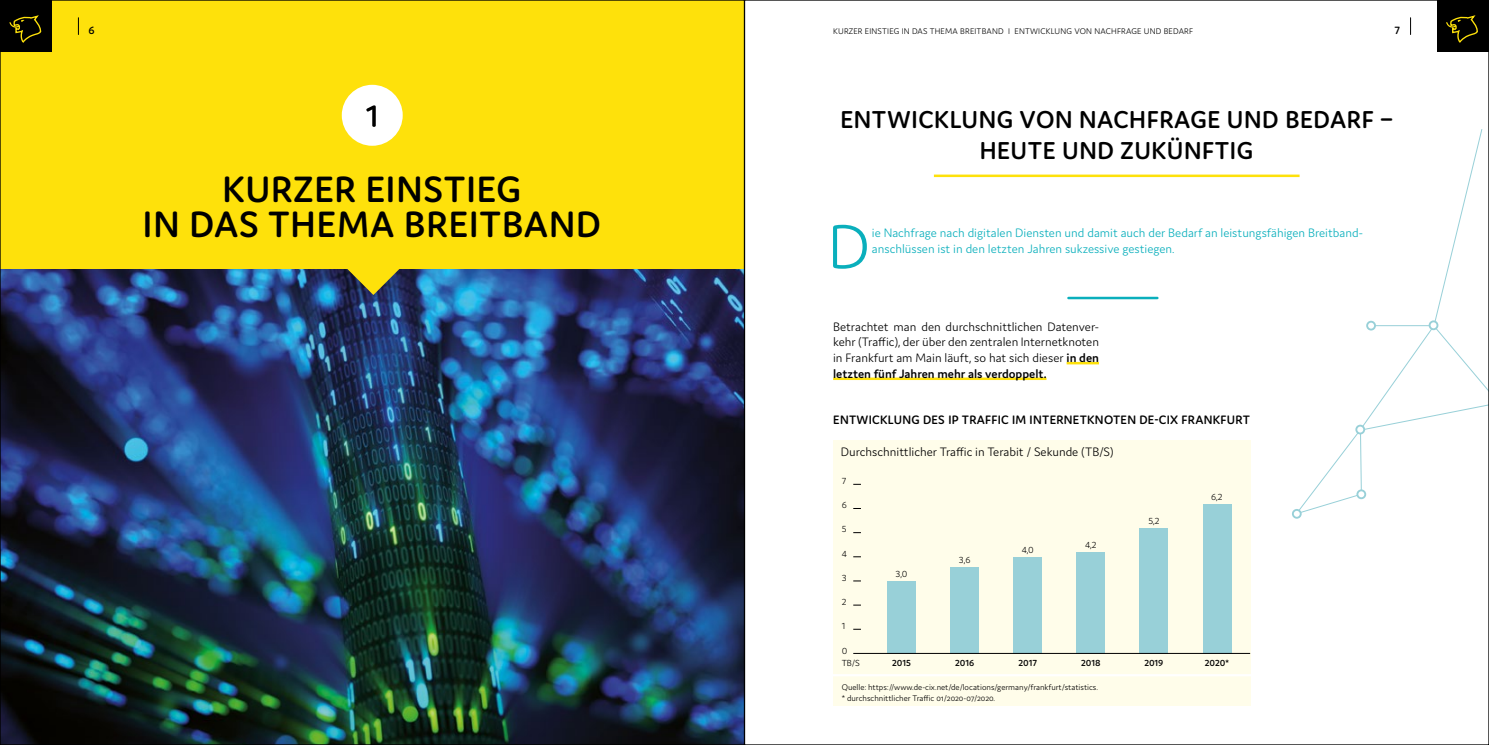
<style>
.page{position:relative;width:1489px;height:745px;background:#fff}
.page>*{position:absolute;margin:0;border:0;box-sizing:border-box;transform-origin:0 0}
.t1{font:300 66.12px "Domus";color:#0aafbc}
.t2{font:600 39px/34.6px "Domus";letter-spacing:.025em;color:#000;text-align:center}
.t3{font:600 26px/31.2px "Domus";letter-spacing:.025em;color:#000;text-align:center}
.t4{font:300 13px/15.6px "Domus";color:#000;text-align:justify}
.t5{font:300 13px "Domus";color:#0aafbc}
.t6{font:600 13px "Domus";letter-spacing:.025em;color:#000}
.t7{font:600 11.25px "Domus";color:#000}
.t8{font:300 9.38px/11.9px "Domus";color:#000}
.t9{font:600 9.38px "Domus";letter-spacing:-.005em;color:#000}
.t10{font:300 8.75px/10.5px "Domus";color:#000}
.t11{font:300 8.75px "Domus";letter-spacing:.025em;color:#000}
.s1{font-weight:600}
</style>
<div class="page">
<div style="left:833px;top:440px;width:416px;height:265px;background:#fffdea"></div>
<img style="left:2px;top:268px;width:740px;height:474px">
<div style="left:0;top:0;width:744px;height:268px;background:#fee10b"></div>
<svg style="left:347px;top:268px;width:53px;height:27px"></svg>
<div style="left:342px;top:85px;width:61px;height:61px;background:#fff;border-radius:50%"></div>
<svg style="left:366px;top:105px;width:10px;height:22px"></svg>
<hr style="left:933px;top:174px;width:366px;height:3px;background:#fee10b">
<hr style="left:1066px;top:361px;width:32px;height:3px;background:#fee10b">
<hr style="left:833px;top:377px;width:213px;height:3px;background:#fee10b">
<hr style="left:1068px;top:296px;width:89px;height:3px;background:#0aafbc">
<div style="left:1202px;top:503px;width:29px;height:150px;background:#98d0d8"></div>
<div style="left:1139px;top:527px;width:29px;height:126px;background:#98d0d8"></div>
<div style="left:1076px;top:551px;width:28px;height:102px;background:#98d0d8"></div>
<div style="left:1013px;top:556px;width:28px;height:97px;background:#98d0d8"></div>
<div style="left:950px;top:566px;width:28px;height:87px;background:#98d0d8"></div>
<div style="left:887px;top:580px;width:28px;height:73px;background:#98d0d8"></div>
<hr style="left:853px;top:652px;width:396px;height:1px;background:#000">
<hr style="left:830px;top:673px;width:576px;height:3px;background:#fff">
<svg style="left:1294px;top:129px;width:189px;height:385px"></svg>
<svg style="left:1369px;top:325px;width:117px;height:189px"></svg>
<svg style="left:1366px;top:321px;width:8px;height:8px"></svg>
<div style="left:1365px;top:320px;width:10px;height:10px;border:2px solid #98d0d8;border-radius:50%"></div>
<div style="left:1429px;top:321px;width:8px;height:8px;background:#fff;border-radius:50%"></div>
<div style="left:1428px;top:320px;width:10px;height:10px;border:2px solid #98d0d8;border-radius:50%"></div>
<div style="left:1356px;top:425px;width:7px;height:8px;background:#fff;border-radius:50%"></div>
<div style="left:1355px;top:424px;width:9px;height:10px;border:2px solid #98d0d8;border-radius:50%"></div>
<div style="left:1357px;top:490px;width:8px;height:8px;background:#fff;border-radius:50%"></div>
<div style="left:1356px;top:489px;width:9px;height:10px;border:2px solid #98d0d8;border-radius:50%"></div>
<svg style="left:1292px;top:509px;width:8px;height:8px"></svg>
<div style="left:1291px;top:508px;width:10px;height:10px;border:2px solid #98d0d8;border-radius:50%"></div>
<div style="left:1436px;top:0;width:52px;height:52px;background:#000"></div>
<svg style="left:1446px;top:15px;width:32px;height:28px"></svg>
<svg style="left:78px;top:18px;width:1px;height:16px"></svg>
<div style="left:0;top:0;width:52px;height:52px;background:#000"></div>
<svg style="left:9px;top:15px;width:33px;height:28px"></svg>
<p class="t7" style="left:89px;top:24px;width:8px">6</p>
<p class="t7" style="left:1394px;top:24px;width:7px">7</p>
<p class="t11" style="left:833px;top:27px;width:361px">KURZER EINSTIEG IN DAS THEMA BREITBAND I ENTWICKLUNG VON NACHFRAGE UND BEDARF</p>
<h2 class="t2" style="left:143px;top:171px;width:459px">KURZER EINSTIEG<br>IN DAS THEMA BREITBAND</h2>
<h3 class="t3" style="left:840px;top:103px;width:554px">ENTWICKLUNG VON NACHFRAGE UND BEDARF –<br>HEUTE UND ZUKÜNFTIG</h3>
<h1 class="t1" style="left:827px;top:210px;width:44px">D</h1>
<p class="t5" style="left:871px;top:225px;width:492px">ie Nachfrage nach digitalen Diensten und damit auch der Bedarf an leistungsfähigen Breitband-</p>
<p class="t5" style="left:871px;top:241px;width:304px">anschlüssen ist in den letzten Jahren sukzessive gestiegen.</p>
<p class="t4" style="left:833px;top:318px;width:267px">Betrachtet man den durchschnittlichen Datenver&shy;kehr (Traffic), der über den zentralen Internetknoten in Frankfurt am Main läuft, so hat sich dieser <span class="s1">in den letzten fünf Jahren mehr als verdoppelt.</span></p>
<p class="t6" style="left:833px;top:413px;width:418px">ENTWICKLUNG DES IP TRAFFIC IM INTERNETKNOTEN DE-CIX FRANKFURT</p>
<p class="t4" style="left:840px;top:443px;width:274px">Durchschnittlicher Traffic in Terabit / Sekunde (TB/S)</p>
<p class="t8" style="left:841px;top:474px;width:6px">7</p>
<p class="t8" style="left:841px;top:499px;width:7px">6</p>
<p class="t8" style="left:841px;top:523px;width:6px">5</p>
<p class="t8" style="left:841px;top:547px;width:7px">4</p>
<p class="t8" style="left:841px;top:571px;width:6px">3</p>
<p class="t8" style="left:841px;top:595px;width:6px">2</p>
<p class="t8" style="left:841px;top:620px;width:5px">1</p>
<p class="t8" style="left:841px;top:644px;width:19px">0<br>TB/S</p>
<p class="t9" style="left:892px;top:657px;width:20px">2015</p>
<p class="t9" style="left:955px;top:657px;width:21px">2016</p>
<p class="t9" style="left:1018px;top:657px;width:20px">2017</p>
<p class="t9" style="left:1081px;top:657px;width:21px">2018</p>
<p class="t9" style="left:1144px;top:657px;width:21px">2019</p>
<p class="t9" style="left:1204px;top:657px;width:26px">2020*</p>
<p class="t8" style="left:1211px;top:490px;width:13px">6,2</p>
<p class="t8" style="left:1148px;top:514px;width:13px">5,2</p>
<p class="t8" style="left:1085px;top:539px;width:13px">4,2</p>
<p class="t8" style="left:1021px;top:544px;width:14px">4,0</p>
<p class="t8" style="left:958px;top:553px;width:13px">3,6</p>
<p class="t8" style="left:895px;top:568px;width:13px">3,0</p>
<p class="t10" style="left:841px;top:681px;width:258px">Quelle: https://www.de-cix.net/de/locations/germany/frankfurt/statistics. * durchschnittlicher Traffic 01/2020-07/2020.</p>
</div>
